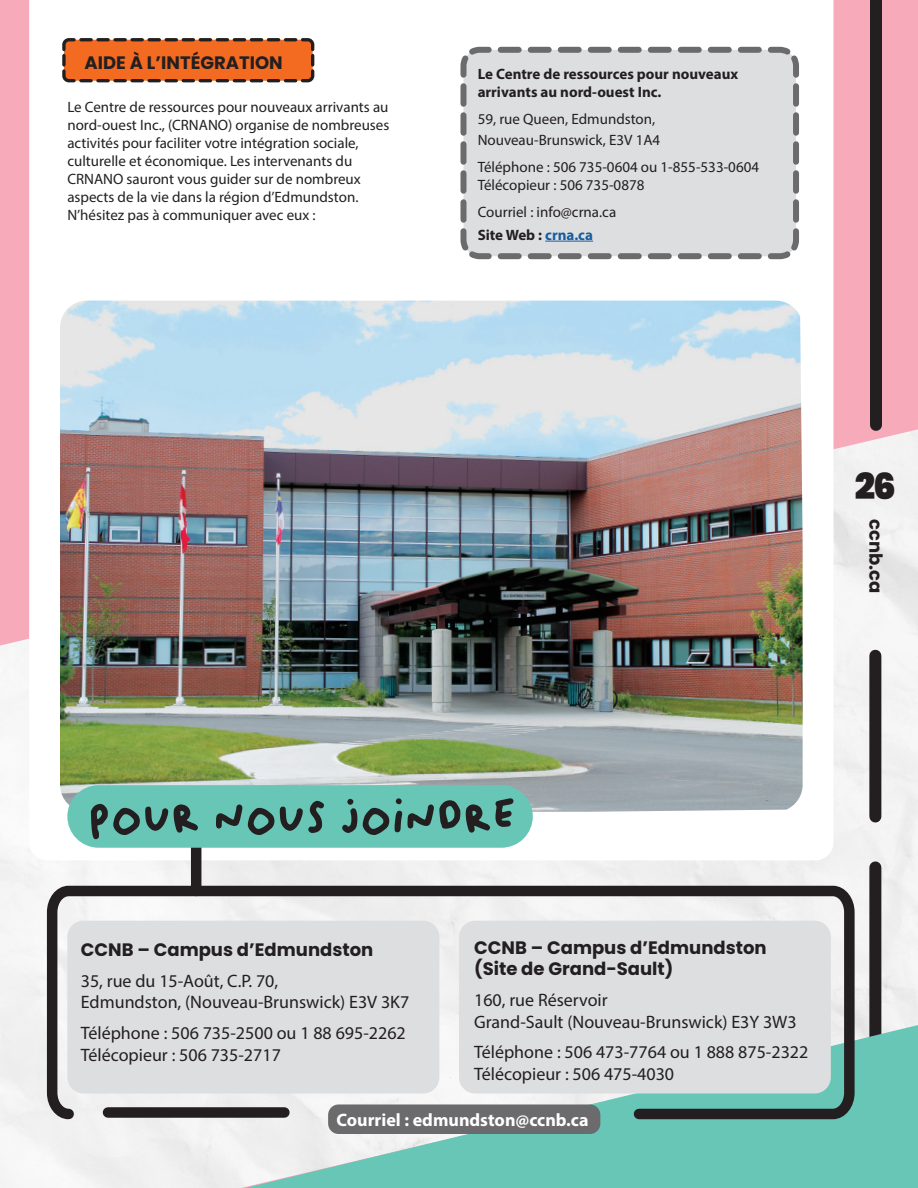
<style>
.page{position:relative;width:918px;height:1188px;background:#f7abba}
.page>*{position:absolute;margin:0;border:0;box-sizing:border-box;transform-origin:0 0}
.texte_courant{font:50.25px "Oliver";color:#231f20}
.t1{font:900 36px "Poppins";color:#231f20}
.t2{font:18px/21.6px "Myriad Pro";color:#231f20}
.t3{font:700 18px/21.6px "Poppins";color:#231f20}
.t4{font:700 18px "Myriad Pro";color:#fff}
.texte_courant-2{font:15px/18px "Myriad Pro";color:#231f20}
.texte_courant-3{font:700 15px/18px "Myriad Pro";color:#231f20}
.s1{color:#175d9e}
</style>
<div class="page">
<img style="left:0;top:429px;width:918px;height:759px">
<div style="left:29px;top:0;width:804px;height:860px;background:#fff"></div>
<svg style="left:61px;top:36px;width:255px;height:48px;background:#db7139"></svg>
<svg style="left:457px;top:44px;width:345px;height:218px;background:#d7d8da"></svg>
<hr style="left:545px;top:241px;width:48px;height:1px;background:#175d9e">
<img style="left:60px;top:301px;width:743px;height:511px">
<div style="left:869px;top:867px;width:12px;height:182px;background:#231f20"></div>
<div style="left:869px;top:656px;width:12px;height:161px;background:#231f20"></div>
<div style="left:870px;top:0;width:12px;height:425px;background:#231f20"></div>
<svg style="left:245px;top:1025px;width:673px;height:163px;background:#7dcbbf"></svg>
<svg style="left:42px;top:881px;width:818px;height:243px;background:#ced2d3"></svg>
<div style="left:328px;top:1104px;width:272px;height:30px;background:#6b6b6e;border-radius:10px"></div>
<div style="left:108px;top:1107px;width:176px;height:11px;background:#231f20"></div>
<div style="left:191px;top:839px;width:10px;height:52px;background:#231f20"></div>
<div style="left:67px;top:785px;width:466px;height:63px;background:#68c6b7;border-radius:31px"></div>
<p class="t3" style="left:85px;top:52px;width:200px">AIDE À L’INTÉGRATION</p>
<p class="texte_courant-2" style="left:67px;top:98px;width:324px">Le Centre de ressources pour nouveaux arrivants au nord-ouest Inc., (CRNANO) organise de nombreuses activités pour faciliter votre intégration sociale, culturelle et économique. Les intervenants du CRNANO sauront vous guider sur de nombreux aspects de la vie dans la région d’Edmundston.<br>N’hésitez pas à communiquer avec eux :</p>
<p class="texte_courant-3" style="left:478px;top:65px;width:262px">Le Centre de ressources pour nouveaux arrivants au nord-ouest Inc.</p>
<p class="texte_courant-2" style="left:478px;top:110px;width:179px">59, rue Queen, Edmundston,</p>
<p class="texte_courant-2" style="left:478px;top:131px;width:184px">Nouveau-Brunswick, E3V 1A4</p>
<p class="texte_courant-2" style="left:478px;top:158px;width:283px">Téléphone : 506 735-0604 ou 1-855-533-0604<br>Télécopieur : 506 735-0878</p>
<p class="texte_courant-2" style="left:478px;top:203px;width:140px">Courriel : info@crna.ca</p>
<p class="texte_courant-3" style="left:478px;top:225px;width:117px">Site Web : <span class="s1">crna.ca</span></p>
<p class="t1" style="left:855px;top:465px;width:43px">26</p>
<p class="t3" style="left:886px;top:519px;width:76px;rotate:90deg">ccnb.ca</p>
<p class="texte_courant" style="left:88px;top:790px;width:430px">POUR NOUS JOINDRE</p>
<p class="t3" style="left:81px;top:939px;width:294px">CCNB – Campus d’Edmundston</p>
<p class="t2" style="left:81px;top:970px;width:330px">35, rue du 15-Août, C.P. 70,<br>Edmundston, (Nouveau-Brunswick) E3V 3K7</p>
<p class="t2" style="left:81px;top:1022px;width:327px">Téléphone : 506 735-2500 ou 1 88 695-2262<br>Télécopieur : 506 735-2717</p>
<p class="t3" style="left:474px;top:937px;width:294px">CCNB – Campus d’Edmundston (Site de Grand-Sault)</p>
<p class="t2" style="left:474px;top:989px;width:324px">160, rue Réservoir<br>Grand-Sault (Nouveau-Brunswick) E3Y 3W3</p>
<p class="t2" style="left:474px;top:1041px;width:336px">Téléphone : 506 473-7764 ou 1 888 875-2322<br>Télécopieur : 506 475-4030</p>
<p class="t4" style="left:337px;top:1108px;width:253px">Courriel : edmundston@ccnb.ca</p>
</div>
